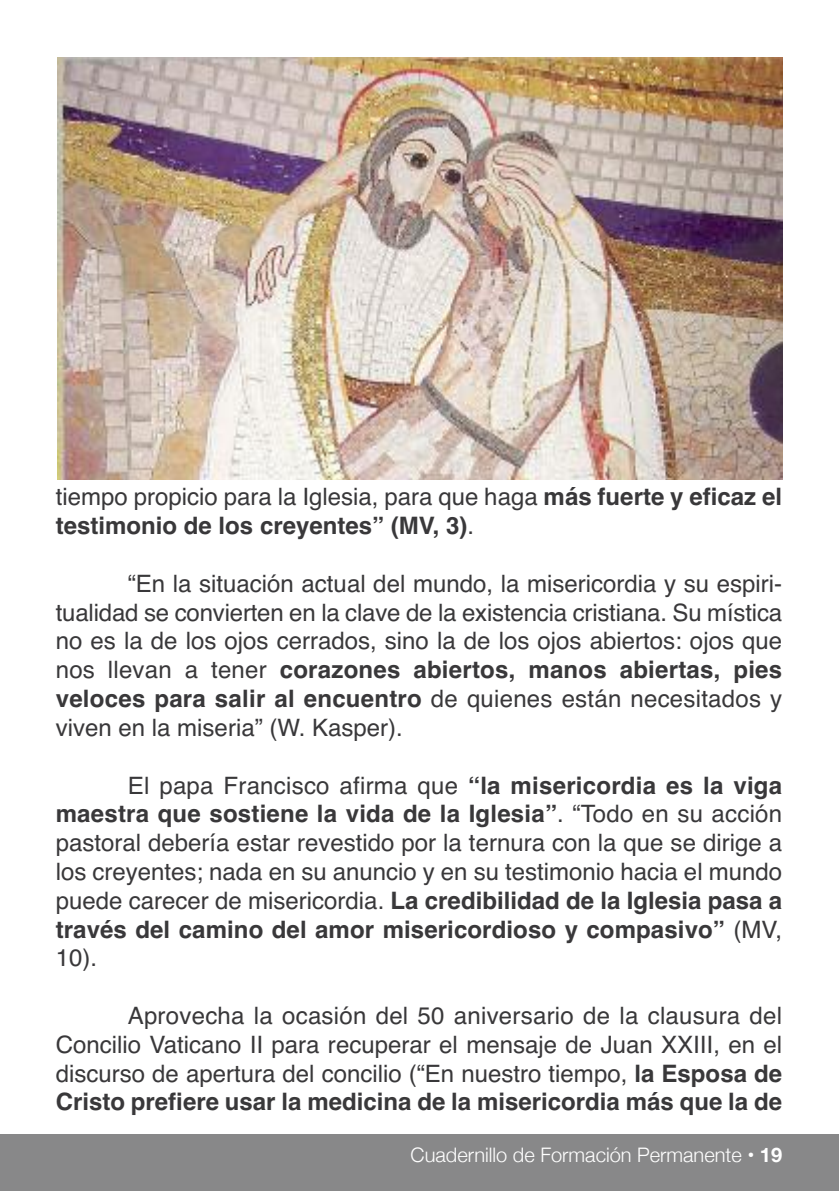
<style>
.page{position:relative;width:840px;height:1191px;background:#fff}
.page>*{position:absolute;margin:0;border:0;box-sizing:border-box;transform-origin:0 0}
.t1{font:24px/28.8px "Helvetica";color:#39383a;text-align:justify}
.t2{font:700 24px/28.8px "Helvetica";color:#39383a}
.t3{font:20px "font 000000001 c 240 c 52";color:#fff}
.s1{font-weight:400}
.s2{font-weight:700}
</style>
<div class="page">
<div style="left:0;top:1134px;width:838px;height:57px;background:#888889"></div>
<img style="left:58px;top:57px;width:723px;height:422px">
<p class="t2" style="left:56px;top:483px;width:727px"><span class="s1">tiempo propicio para la Iglesia, para que haga</span> más fuerte y eficaz el testimonio de los creyentes” (MV, 3)<span class="s1">.</span></p>
<p class="t1" style="left:56px;top:570px;width:727px;text-indent:72px">“En la situación actual del mundo, la misericordia y su espiri&shy;tualidad se convierten en la clave de la existencia cristiana. Su mística no es la de los ojos cerrados, sino la de los ojos abiertos: ojos que nos llevan a tener <span class="s2">corazones abiertos, manos abiertas, pies veloces para salir al encuentro</span> de quienes están necesitados y viven en la miseria” (W. Kasper).</p>
<p class="t1" style="left:56px;top:771px;width:727px;text-indent:72px">El papa Francisco afirma que <span class="s2">“la misericordia es la viga maestra que sostiene la vida de la Iglesia”</span>. “Todo en su acción pastoral debería estar revestido por la ternura con la que se dirige a los creyentes; nada en su anuncio y en su testimonio hacia el mundo puede carecer de misericordia. <span class="s2">La credibilidad de la Iglesia pasa a través del camino del amor misericordioso y compasivo”</span> (MV, 10).</p>
<p class="t1" style="left:56px;top:1002px;width:727px;text-indent:72px">Aprovecha la ocasión del 50 aniversario de la clausura del Concilio Vaticano II para recuperar el mensaje de Juan XXIII, en el discurso de apertura del concilio (“En nuestro tiempo, <span class="s2">la Esposa de Cristo prefiere usar la medicina de la misericordia más que la de</span></p>
<p class="t3" style="left:410px;top:1142px;width:373px">Cuadernillo de Formación Permanente • 19</p>
</div>
